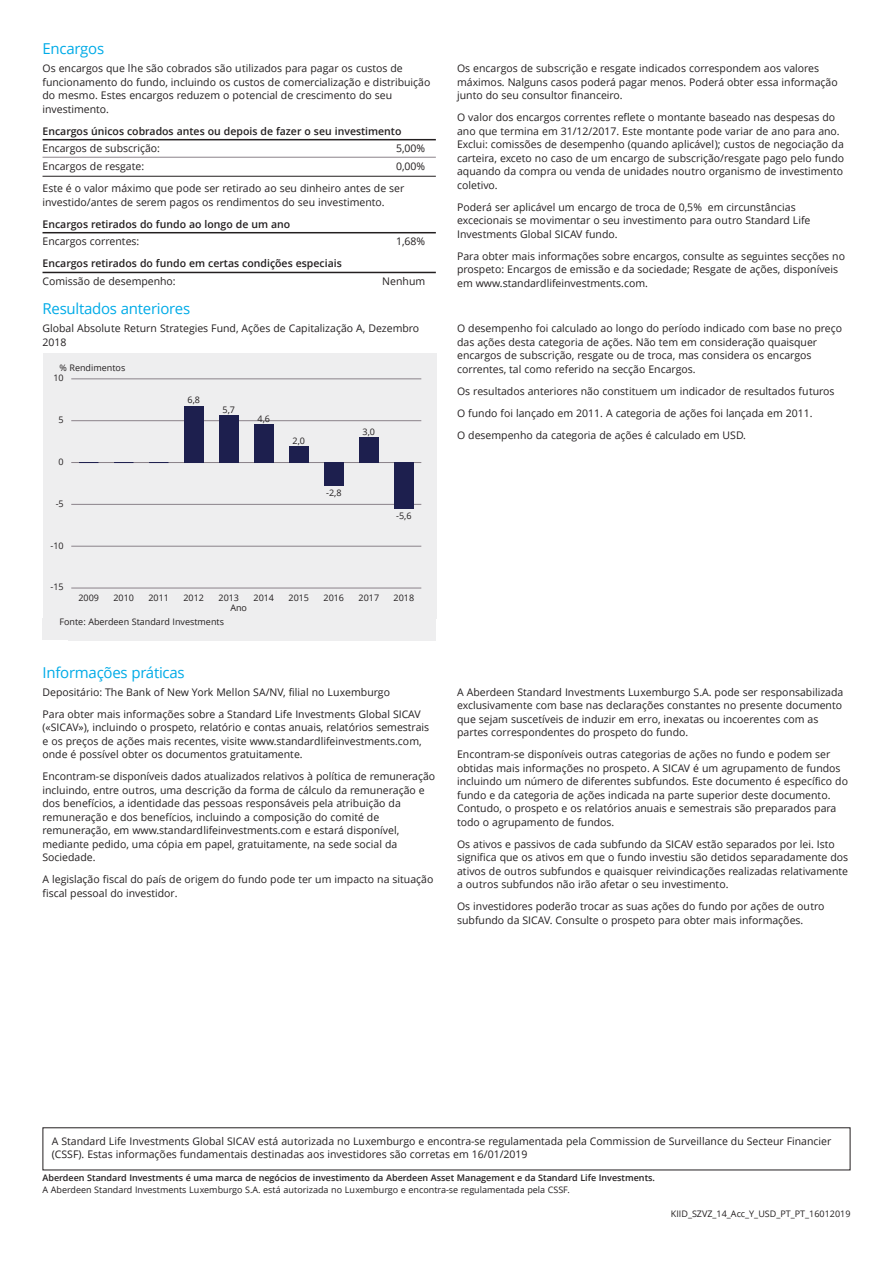
<style>
.page{position:relative;width:893px;height:1263px;background:#fff}
.page>*{position:absolute;margin:0;border:0;box-sizing:border-box;transform-origin:0 0}
.t1{font:15px "Open Sans";letter-spacing:-.015em;color:#00abe7}
.t2{font:10.5px/13.5px "Open Sans";color:#231f20}
.t3{font:600 10.5px "Open Sans";color:#231f20}
.t4{font:9px "Open Sans";color:#231f20}
.t5{font:600 9px "Open Sans";color:#231f20}
</style>
<div class="page">
<hr style="left:43px;top:139px;width:393px;height:1px;background:#231f20">
<hr style="left:43px;top:157px;width:393px;height:1px;background:#8a8289">
<hr style="left:43px;top:176px;width:393px;height:1px;background:#231f20">
<hr style="left:43px;top:232px;width:393px;height:1px;background:#231f20">
<hr style="left:43px;top:272px;width:393px;height:1px;background:#231f20">
<div style="left:43px;top:353px;width:393px;height:265px;background:#eeeeef"></div>
<hr style="left:71px;top:588px;width:350px;height:1px;background:#8a8289">
<hr style="left:71px;top:546px;width:350px;height:1px;background:#8a8289">
<hr style="left:71px;top:504px;width:350px;height:1px;background:#8a8289">
<hr style="left:71px;top:462px;width:350px;height:1px;background:#8a8289">
<hr style="left:71px;top:420px;width:350px;height:1px;background:#8a8289">
<hr style="left:71px;top:379px;width:350px;height:1px;background:#8a8289">
<svg style="left:79px;top:462px;width:19px;height:1px"></svg>
<svg style="left:114px;top:462px;width:20px;height:1px"></svg>
<svg style="left:149px;top:462px;width:20px;height:1px"></svg>
<div style="left:184px;top:406px;width:20px;height:56px;background:#1d1f4e"></div>
<div style="left:219px;top:415px;width:20px;height:47px;background:#1d1f4e"></div>
<div style="left:254px;top:424px;width:20px;height:38px;background:#1d1f4e"></div>
<div style="left:289px;top:446px;width:20px;height:16px;background:#1d1f4e"></div>
<div style="left:324px;top:462px;width:20px;height:24px;background:#1d1f4e"></div>
<div style="left:359px;top:437px;width:20px;height:25px;background:#1d1f4e"></div>
<div style="left:394px;top:462px;width:20px;height:47px;background:#1d1f4e"></div>
<div style="left:43px;top:618px;width:393px;height:23px;background:#eeeeef"></div>
<h1 class="t1" style="left:43px;top:38px;width:63px">Encargos</h1>
<p class="t2" style="left:43px;top:61px;width:389px">Os encargos que lhe são cobrados são utilizados para pagar os custos de funcionamento do fundo, incluindo os custos de comercialização e distribuição do mesmo. Estes encargos reduzem o potencial de crescimento do seu investimento.</p>
<p class="t3" style="left:43px;top:123px;width:360px">Encargos únicos cobrados antes ou depois de fazer o seu investimento</p>
<p class="t2" style="left:43px;top:142px;width:119px">Encargos de subscrição:</p>
<p class="t2" style="left:396px;top:142px;width:31px">5,00%</p>
<p class="t2" style="left:43px;top:159px;width:103px">Encargos de resgate:</p>
<p class="t2" style="left:43px;top:155px;width:384px;line-height:22px;text-indent:353px">0,00%<br>Este é o valor máximo que pode ser retirado ao seu dinheiro antes de ser</p>
<p class="t2" style="left:43px;top:195px;width:344px">investido/antes de serem pagos os rendimentos do seu investimento.</p>
<p class="t3" style="left:43px;top:216px;width:249px">Encargos retirados do fundo ao longo de um ano</p>
<p class="t2" style="left:43px;top:235px;width:98px">Encargos correntes:</p>
<p class="t2" style="left:396px;top:235px;width:31px">1,68%</p>
<p class="t3" style="left:43px;top:256px;width:301px">Encargos retirados do fundo em certas condições especiais</p>
<p class="t2" style="left:43px;top:274px;width:135px">Comissão de desempenho:</p>
<p class="t2" style="left:382px;top:274px;width:44px">Nenhum</p>
<h1 class="t1" style="left:43px;top:298px;width:149px">Resultados anteriores</h1>
<p class="t2" style="left:43px;top:322px;width:378px">Global Absolute Return Strategies Fund, Ações de Capitalização A, Dezembro<br>2018</p>
<p class="t4" style="left:60px;top:361px;width:67px">% Rendimentos</p>
<p class="t4" style="left:53px;top:372px;width:12px">10</p>
<p class="t4" style="left:59px;top:413px;width:7px">5</p>
<p class="t4" style="left:59px;top:455px;width:7px">0</p>
<p class="t4" style="left:56px;top:497px;width:10px">-5</p>
<p class="t4" style="left:51px;top:539px;width:15px">-10</p>
<p class="t4" style="left:51px;top:581px;width:15px">-15</p>
<p class="t4" style="left:188px;top:394px;width:14px">6,8</p>
<p class="t4" style="left:223px;top:403px;width:14px">5,7</p>
<p class="t4" style="left:258px;top:412px;width:14px">4,6</p>
<p class="t4" style="left:293px;top:434px;width:14px">2,0</p>
<p class="t4" style="left:326px;top:486px;width:17px">-2,8</p>
<p class="t4" style="left:363px;top:426px;width:14px">3,0</p>
<p class="t4" style="left:396px;top:510px;width:17px">-5,6</p>
<p class="t4" style="left:78px;top:591px;width:22px">2009</p>
<p class="t4" style="left:113px;top:591px;width:22px">2010</p>
<p class="t4" style="left:148px;top:591px;width:22px">2011</p>
<p class="t4" style="left:184px;top:591px;width:22px">2012</p>
<p class="t4" style="left:219px;top:591px;width:22px">2013</p>
<p class="t4" style="left:254px;top:591px;width:22px">2014</p>
<p class="t4" style="left:289px;top:591px;width:22px">2015</p>
<p class="t4" style="left:324px;top:591px;width:22px">2016</p>
<p class="t4" style="left:359px;top:591px;width:22px">2017</p>
<p class="t4" style="left:394px;top:591px;width:22px">2018</p>
<p class="t4" style="left:230px;top:602px;width:18px">Ano</p>
<p class="t4" style="left:60px;top:615px;width:166px">Fonte: Aberdeen Standard Investments</p>
<h1 class="t1" style="left:43px;top:661px;width:144px">Informações práticas</h1>
<p class="t2" style="left:43px;top:681px;width:380px;line-height:22px">Depositário: The Bank of New York Mellon SA/NV, filial no Luxemburgo<br>Para obter mais informações sobre a Standard Life Investments Global SICAV</p>
<p class="t2" style="left:43px;top:720px;width:388px">(«SICAV»), incluindo o prospeto, relatório e contas anuais, relatórios semestrais e os preços de ações mais recentes, visite www.standardlifeinvestments.com, onde é possível obter os documentos gratuitamente.</p>
<p class="t2" style="left:43px;top:769px;width:394px">Encontram-se disponíveis dados atualizados relativos à política de remuneração incluindo, entre outros, uma descrição da forma de cálculo da remuneração e dos benefícios, a identidade das pessoas responsáveis pela atribuição da remuneração e dos benefícios, incluindo a composição do comité de remuneração, em www.standardlifeinvestments.com e estará disponível, mediante pedido, uma cópia em papel, gratuitamente, na sede social da Sociedade.</p>
<p class="t2" style="left:43px;top:872px;width:392px">A legislação fiscal do país de origem do fundo pode ter um impacto na situação fiscal pessoal do investidor.</p>
<p class="t2" style="left:457px;top:61px;width:382px">Os encargos de subscrição e resgate indicados correspondem aos valores máximos. Nalguns casos poderá pagar menos. Poderá obter essa informação junto do seu consultor financeiro.</p>
<p class="t2" style="left:457px;top:110px;width:389px">O valor dos encargos correntes reflete o montante baseado nas despesas do ano que termina em 31/12/2017. Este montante pode variar de ano para ano.<br>Exclui: comissões de desempenho (quando aplicável); custos de negociação da carteira, exceto no caso de um encargo de subscrição/resgate pago pelo fundo aquando da compra ou venda de unidades noutro organismo de investimento coletivo.</p>
<p class="t2" style="left:457px;top:200px;width:355px">Poderá ser aplicável um encargo de troca de 0,5% em circunstâncias excecionais se movimentar o seu investimento para outro Standard Life<br>Investments Global SICAV fundo.</p>
<p class="t2" style="left:457px;top:249px;width:389px">Para obter mais informações sobre encargos, consulte as seguintes secções no prospeto: Encargos de emissão e da sociedade; Resgate de ações, disponíveis em www.standardlifeinvestments.com.</p>
<p class="t2" style="left:457px;top:322px;width:386px">O desempenho foi calculado ao longo do período indicado com base no preço das ações desta categoria de ações. Não tem em consideração quaisquer encargos de subscrição, resgate ou de troca, mas considera os encargos correntes, tal como referido na secção Encargos.</p>
<p class="t2" style="left:457px;top:380px;width:379px;line-height:22px">Os resultados anteriores não constituem um indicador de resultados futuros<br>O fundo foi lançado em 2011. A categoria de ações foi lançada em 2011.<br>O desempenho da categoria de ações é calculado em USD.</p>
<p class="t2" style="left:457px;top:685px;width:388px">A Aberdeen Standard Investments Luxemburgo S.A. pode ser responsabilizada exclusivamente com base nas declarações constantes no presente documento que sejam suscetíveis de induzir em erro, inexatas ou incoerentes com as partes correspondentes do prospeto do fundo.</p>
<p class="t2" style="left:457px;top:747px;width:392px">Encontram-se disponíveis outras categorias de ações no fundo e podem ser obtidas mais informações no prospeto. A SICAV é um agrupamento de fundos incluindo um número de diferentes subfundos. Este documento é específico do fundo e da categoria de ações indicada na parte superior deste documento.<br>Contudo, o prospeto e os relatórios anuais e semestrais são preparados para todo o agrupamento de fundos.</p>
<p class="t2" style="left:457px;top:837px;width:393px">Os ativos e passivos de cada subfundo da SICAV estão separados por lei. Isto significa que os ativos em que o fundo investiu são detidos separadamente dos ativos de outros subfundos e quaisquer reivindicações realizadas relativamente a outros subfundos não irão afetar o seu investimento.</p>
<p class="t2" style="left:457px;top:899px;width:369px">Os investidores poderão trocar as suas ações do fundo por ações de outro subfundo da SICAV. Consulte o prospeto para obter mais informações.</p>
<p class="t2" style="left:52px;top:1134px;width:781px">A Standard Life Investments Global SICAV está autorizada no Luxemburgo e encontra-se regulamentada pela Commission de Surveillance du Secteur Financier (CSSF). Estas informações fundamentais destinadas aos investidores são corretas em 16/01/2019</p>
<p class="t5" style="left:43px;top:1172px;width:614px">Aberdeen Standard Investments é uma marca de negócios de investimento da Aberdeen Asset Management e da Standard Life Investments.</p>
<p class="t4" style="left:43px;top:1184px;width:529px">A Aberdeen Standard Investments Luxemburgo S.A. está autorizada no Luxemburgo e encontra-se regulamentada pela CSSF.</p>
<p class="t4" style="left:671px;top:1208px;width:181px">KIID_SZVZ_14_Acc_Y_USD_PT_PT_16012019</p>
</div>
